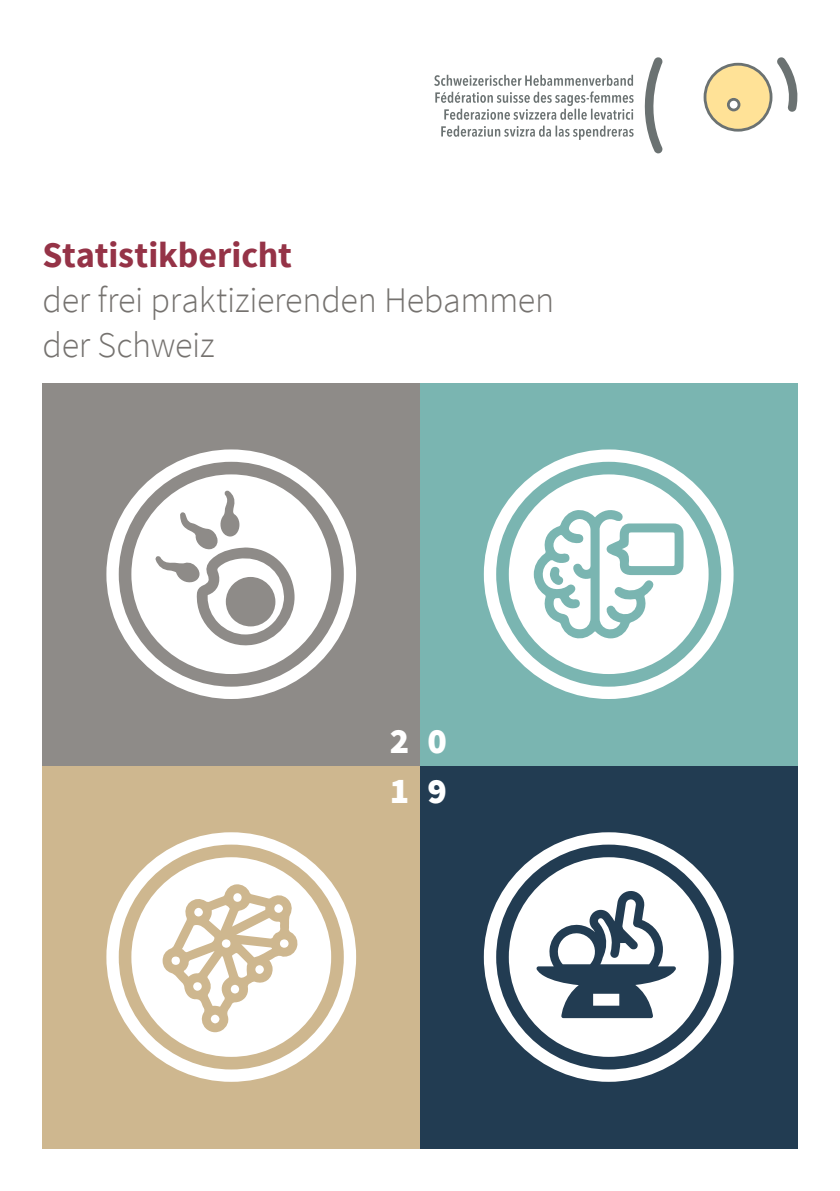
<style>
.page{position:relative;width:840px;height:1191px;background:#fff}
.page>*{position:absolute;margin:0;border:0;box-sizing:border-box;transform-origin:0 0}
.t1{font:300 36px/45px "Source Sans Pro";letter-spacing:-.01em;color:#75726f}
.t2{font:700 36px "Source Sans Pro";letter-spacing:-.005em;color:#953347}
.t3{font:900 36px/50px "Source Sans Pro";color:#fff}
</style>
<div class="page">
<svg style="left:434px;top:58px;width:363px;height:95px"></svg>
<div style="left:43px;top:383px;width:377px;height:382px;background:#8e8b88"></div>
<div style="left:43px;top:765px;width:377px;height:383px;background:#ceb78f"></div>
<div style="left:420px;top:383px;width:377px;height:382px;background:#7ab5b1"></div>
<div style="left:420px;top:765px;width:377px;height:383px;background:#223c52"></div>
<div style="left:106px;top:449px;width:250px;height:250px;border:12px solid #fff;border-radius:50%"></div>
<svg style="left:131px;top:474px;width:200px;height:200px"></svg>
<div style="left:106px;top:832px;width:250px;height:249px;border:12px solid #fff;border-radius:50%"></div>
<svg style="left:131px;top:857px;width:200px;height:199px"></svg>
<div style="left:483px;top:449px;width:250px;height:250px;border:12px solid #fff;border-radius:50%"></div>
<svg style="left:508px;top:474px;width:200px;height:200px"></svg>
<svg style="left:508px;top:857px;width:200px;height:199px"></svg>
<div style="left:483px;top:832px;width:250px;height:249px;border:12px solid #fff;border-radius:50%"></div>
<p class="t2" style="left:43px;top:232px;width:251px">Statistikbericht</p>
<p class="t1" style="left:43px;top:278px;width:513px">der frei praktizierenden Hebammen der Schweiz</p>
<p class="t3" style="left:389px;top:716px;width:58px">2 0<br>1 9</p>
</div>
